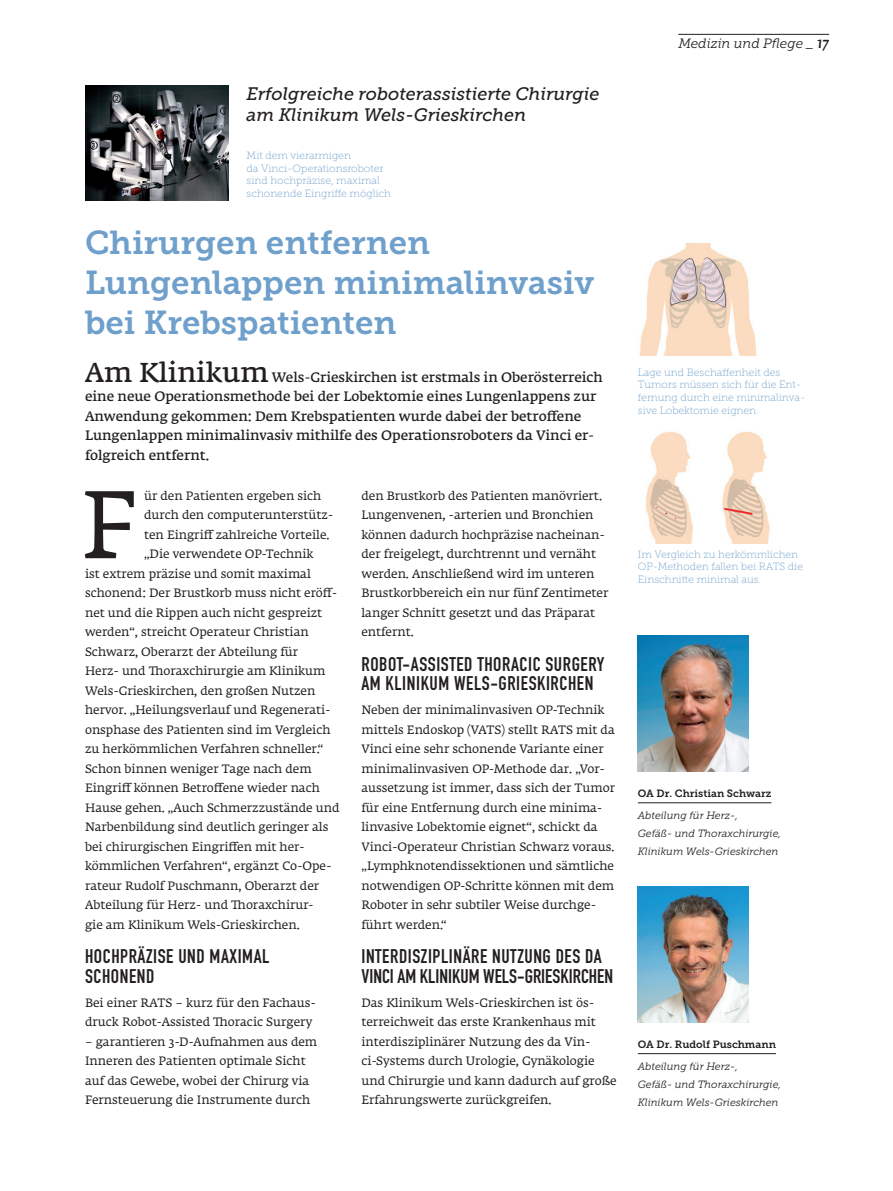
<style>
.page{position:relative;width:893px;height:1191px;background:#fff}
.page>*{position:absolute;margin:0;border:0;box-sizing:border-box;transform-origin:0 0}
.t1{font:94.8px "Fedra Serif A Std";color:#231f20}
.t2{font:33px/39.6px "Museo Slab 700";color:#6fa0cb}
.t3{font:19.5px/19.5px "DIN Engschrift";letter-spacing:.03em;color:#231f20}
.t4{font:italic 18px/21.6px "Museo Slab 500";color:#231f20}
.t5{font:13.5px/19.5px "Fedra Serif A Std Demi";color:#231f20}
.t6{font:italic 13.5px "Museo Slab 300";color:#231f20}
.t7{font:12px/19.5px "Fedra Serif A Std";color:#231f20}
.t8{font:10.5px/12.6px "Museo Slab 100";color:#6fa0cb}
.t9{font:italic 10.5px/18px "Museo Slab 300";color:#231f20}
.t10{font:10.5px "Museo Slab 700";color:#231f20}
.s1{font-size:27px}
.s2{font-family:"Fedra Serif A Std Demi";font-size:15px}
</style>
<div class="page">
<hr style="left:678px;top:34px;width:151px;height:1px;background:#231f20">
<img style="left:638px;top:636px;width:110px;height:136px">
<hr style="left:638px;top:802px;width:133px;height:1px;background:#231f20">
<img style="left:638px;top:886px;width:110px;height:136px">
<hr style="left:638px;top:1053px;width:138px;height:1px;background:#231f20">
<img style="left:85px;top:85px;width:143px;height:116px">
<img style="left:639px;top:243px;width:118px;height:112px">
<img style="left:645px;top:431px;width:125px;height:112px">
<h3 class="t4" style="left:247px;top:83px;width:354px">Erfolgreiche roboterassistierte Chirurgie am Klinikum Wels-Grieskirchen</h3>
<p class="t8" style="left:247px;top:149px;width:146px">Mit dem vierarmigen<br>da Vinci-Operationsroboter sind hochpräzise, maximal schonende Eingriffe möglich</p>
<h2 class="t2" style="left:85px;top:223px;width:511px">Chirurgen entfernen<br>Lungenlappen minimalinvasiv bei Krebspatienten</h2>
<p class="t5" style="left:85px;top:368px;width:519px"><span class="s1">Am Klinikum</span> Wels-Grieskirchen ist erstmals in Oberösterreich eine neue Operationsmethode bei der Lobektomie eines Lungenlappens zur Anwendung gekommen: Dem Krebspatienten wurde dabei der betroffene Lungenlappen minimalinvasiv mithilfe des Operationsroboters da Vinci er&shy;folgreich entfernt.</p>
<h1 class="t1" style="left:81px;top:464px;width:58px">F</h1>
<p class="t7" style="left:144px;top:487px;width:179px">ür den Patienten ergeben sich</p>
<p class="t7" style="left:144px;top:506px;width:191px">durch den computerunterstütz-</p>
<p class="t7" style="left:144px;top:526px;width:187px">ten Eingriff zahlreiche Vorteile.</p>
<p class="t7" style="left:144px;top:545px;width:171px">„Die verwendete OP-Technik</p>
<p class="t7" style="left:85px;top:565px;width:227px">ist extrem präzise und somit maximal</p>
<p class="t7" style="left:85px;top:584px;width:254px">schonend: Der Brustkorb muss nicht eröff-</p>
<p class="t7" style="left:85px;top:604px;width:239px">net und die Rippen auch nicht gespreizt</p>
<p class="t7" style="left:85px;top:623px;width:225px">werden“, streicht Operateur Christian</p>
<p class="t7" style="left:85px;top:643px;width:215px">Schwarz, Oberarzt der Abteilung für</p>
<p class="t7" style="left:85px;top:662px;width:242px">Herz- und Thoraxchirurgie am Klinikum</p>
<p class="t7" style="left:85px;top:682px;width:232px">Wels-Grieskirchen, den großen Nutzen</p>
<p class="t7" style="left:85px;top:701px;width:247px">hervor. „Heilungsverlauf und Regenerati-</p>
<p class="t7" style="left:85px;top:721px;width:247px">onsphase des Patienten sind im Vergleich</p>
<p class="t7" style="left:85px;top:740px;width:240px">zu herkömmlichen Verfahren schneller.“</p>
<p class="t7" style="left:85px;top:760px;width:228px">Schon binnen weniger Tage nach dem</p>
<p class="t7" style="left:85px;top:779px;width:236px">Eingriff können Betroffene wieder nach</p>
<p class="t7" style="left:85px;top:799px;width:256px">Hause gehen. „Auch Schmerzzustände und</p>
<p class="t7" style="left:85px;top:818px;width:245px">Narbenbildung sind deutlich geringer als</p>
<p class="t7" style="left:85px;top:838px;width:221px">bei chirurgischen Eingriffen mit her-</p>
<p class="t7" style="left:85px;top:857px;width:248px">kömmlichen Verfahren“, ergänzt Co-Ope-</p>
<p class="t7" style="left:85px;top:877px;width:236px">rateur Rudolf Puschmann, Oberarzt der</p>
<p class="t7" style="left:85px;top:896px;width:230px">Abteilung für Herz- und Thoraxchirur-</p>
<p class="t7" style="left:85px;top:916px;width:216px">gie am Klinikum Wels-Grieskirchen.</p>
<h3 class="t3" style="left:85px;top:947px;width:186px">HOCHPRÄZISE UND MAXIMAL<br>SCHONEND</h3>
<p class="t7" style="left:85px;top:994px;width:233px">Bei einer RATS – kurz für den Fachaus&shy;druck Robot-Assisted Thoracic Surgery</p>
<p class="t7" style="left:85px;top:1033px;width:234px">– garantieren 3-D-Aufnahmen aus dem Inneren des Patienten optimale Sicht auf das Gewebe, wobei der Chirurg via Fernsteuerung die Instrumente durch</p>
<p class="t7" style="left:361px;top:487px;width:249px">den Brustkorb des Patienten manövriert.<br>Lungenvenen, -arterien und Bronchien können dadurch hochpräzise nacheinan&shy;der freigelegt, durchtrennt und vernäht werden. Anschließend wird im unteren Brustkorbbereich ein nur fünf Zentimeter langer Schnitt gesetzt und das Präparat entfernt.</p>
<h3 class="t3" style="left:361px;top:654px;width:245px">ROBOT-ASSISTED THORACIC SURGERY<br>AM KLINIKUM WELS-GRIESKIRCHEN</h3>
<p class="t7" style="left:361px;top:701px;width:255px">Neben der minimalinvasiven OP-Technik mittels Endoskop (VATS) stellt RATS mit da Vinci eine sehr schonende Variante einer minimalinvasiven OP-Methode dar. „Vor&shy;aussetzung ist immer, dass sich der Tumor für eine Entfernung durch eine minima&shy;linvasive Lobektomie eignet“, schickt da Vinci-Operateur Christian Schwarz voraus. „Lymphknotendissektionen und sämtliche notwendigen OP-Schritte können mit dem Roboter in sehr subtiler Weise durchge&shy;führt werden.“</p>
<h3 class="t3" style="left:361px;top:947px;width:253px">INTERDISZIPLINÄRE NUTZUNG DES DA<br>VINCI AM KLINIKUM WELS-GRIESKIRCHEN</h3>
<p class="t7" style="left:361px;top:994px;width:257px">Das Klinikum Wels-Grieskirchen ist ös&shy;terreichweit das erste Krankenhaus mit interdisziplinärer Nutzung des da Vin&shy;ci-Systems durch Urologie, Gynäkologie und Chirurgie und kann dadurch auf große Erfahrungswerte zurückgreifen.</p>
<p class="t6" style="left:678px;top:36px;width:152px">Medizin und Pflege _ <span class="s2">17</span></p>
<p class="t8" style="left:638px;top:366px;width:169px">Lage und Beschaffenheit des<br>Tumors müssen sich für die Ent&shy;fernung durch eine minimalinva&shy;sive Lobektomie eignen.</p>
<p class="t8" style="left:638px;top:548px;width:167px">Im Vergleich zu herkömmlichen<br>OP-Methoden fallen bei RATS die<br>Einschnitte minimal aus.</p>
<p class="t10" style="left:638px;top:787px;width:135px">OA Dr. Christian Schwarz</p>
<p class="t9" style="left:638px;top:806px;width:145px">Abteilung für Herz-,<br>Gefäß- und Thoraxchirurgie,<br>Klinikum Wels-Grieskirchen</p>
<p class="t10" style="left:638px;top:1038px;width:140px">OA Dr. Rudolf Puschmann</p>
<p class="t9" style="left:638px;top:1057px;width:145px">Abteilung für Herz-,<br>Gefäß- und Thoraxchirurgie,<br>Klinikum Wels-Grieskirchen</p>
</div>
